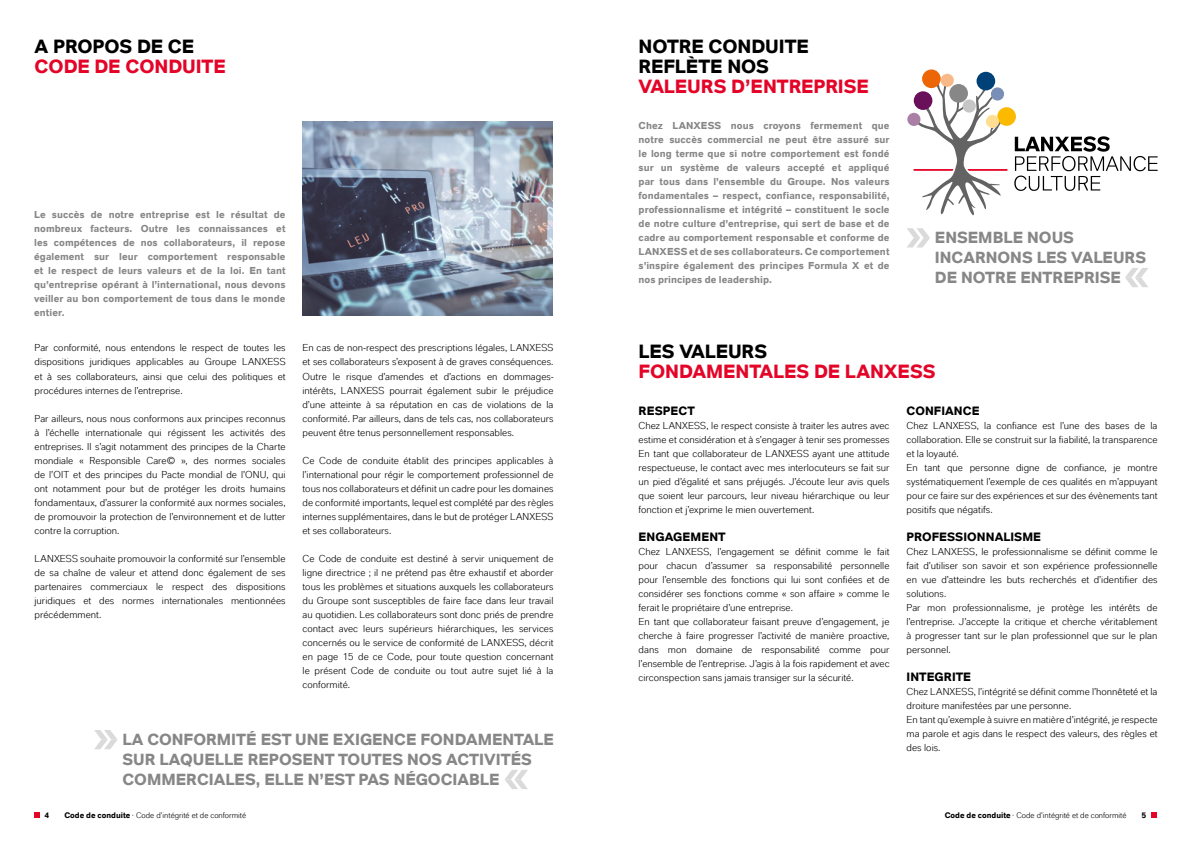
<style>
.page{position:relative;width:1191px;height:842px;background:#fff}
.page>*{position:absolute;margin:0;border:0;box-sizing:border-box;transform-origin:0 0}
.Überschrift_FR{font:700 19px/20px "Lanxess";letter-spacing:-.005em;color:#000}
.Überschrift_FR-2{font:700 19px/20px "Lanxess";letter-spacing:-.005em;color:#e40428}
.Überschrift_FR-3{font:700 16px/20px "Lanxess";color:#878787}
.Fließtext_FR{font:700 12px "Lanxess";letter-spacing:.01em;color:#000}
.Fließtext_FR-2{font:10px/14px "Lanxess";letter-spacing:.005em;color:#000;text-align:justify}
.Fließtext_FR-3{font:700 10px/14px "Lanxess";letter-spacing:.005em;color:#878787;text-align:justify}
.t1{font:8px "Lanxess";color:#000}
.t2{font:700 8px "Lanxess";color:#000}
.s1{color:#e40428}
.s2{color:#000}
.s3{font-weight:700}
</style>
<div class="page">
<img style="left:302px;top:122px;width:251px;height:194px">
<div style="left:976px;top:72px;width:19px;height:18px;background:#004177;border-radius:50%"></div>
<div style="left:922px;top:69px;width:18px;height:19px;background:#ec6608;border-radius:50%"></div>
<div style="left:940px;top:74px;width:13px;height:13px;background:#f8b887;border-radius:50%"></div>
<svg style="left:907px;top:113px;width:13px;height:13px"></svg>
<svg style="left:910px;top:80px;width:247px;height:135px"></svg>
<svg style="left:34px;top:812px;width:6px;height:6px"></svg>
<svg style="left:1151px;top:812px;width:6px;height:6px"></svg>
<svg style="left:94px;top:730px;width:24px;height:19px"></svg>
<svg style="left:907px;top:228px;width:23px;height:19px"></svg>
<svg style="left:504px;top:770px;width:24px;height:19px"></svg>
<svg style="left:1125px;top:268px;width:23px;height:19px"></svg>
<p class="Überschrift_FR" style="left:35px;top:36px;width:161px">A PROPOS DE CE</p>
<p class="Überschrift_FR-2" style="left:35px;top:56px;width:193px">CODE DE CONDUITE</p>
<p class="Fließtext_FR-3" style="left:34px;top:207px;width:253px">Le succès de notre entreprise est le résultat de nombreux facteurs. Outre les connaissances et les compétences de nos collaborateurs, il repose également sur leur comportement responsable et le respect de leurs valeurs et de la loi. En tant qu’entreprise opérant à l’international, nous devons veiller au bon comportement de tous dans le monde entier.</p>
<p class="Fließtext_FR-2" style="left:35px;top:341px;width:252px">Par conformité, nous entendons le respect de toutes les dispositions juridiques applicables au Groupe LANXESS et à ses collaborateurs, ainsi que celui des politiques et procédures internes de l’entreprise.</p>
<p class="Fließtext_FR-2" style="left:35px;top:411px;width:252px">Par ailleurs, nous nous conformons aux principes reconnus à l’échelle internationale qui régissent les activités des entreprises. Il s’agit notamment des principes de la Charte mondiale « Responsible Care© », des normes sociales de l’OIT et des principes du Pacte mondial de l’ONU, qui ont notamment pour but de protéger les droits humains fondamentaux, d’assurer la conformité aux normes sociales, de promouvoir la protection de l’environnement et de lutter contre la corruption.</p>
<p class="Fließtext_FR-2" style="left:35px;top:551px;width:252px">LANXESS souhaite promouvoir la conformité sur l’ensemble de sa chaîne de valeur et attend donc également de ses partenaires commerciaux le respect des dispositions juridiques et des normes internationales mentionnées précédemment.</p>
<p class="Fließtext_FR-2" style="left:302px;top:341px;width:252px">En cas de non-respect des prescriptions légales, LANXESS et ses collaborateurs s’exposent à de graves conséquences.<br>Outre le risque d’amendes et d’actions en dommages&shy;intérêts, LANXESS pourrait également subir le préjudice d’une atteinte à sa réputation en cas de violations de la conformité. Par ailleurs, dans de tels cas, nos collaborateurs peuvent être tenus personnellement responsables.</p>
<p class="Fließtext_FR-2" style="left:302px;top:453px;width:252px">Ce Code de conduite établit des principes applicables à l’international pour régir le comportement professionnel de tous nos collaborateurs et définit un cadre pour les domaines de conformité importants, lequel est complété par des règles internes supplémentaires, dans le but de protéger LANXESS et ses collaborateurs.</p>
<p class="Fließtext_FR-2" style="left:302px;top:551px;width:252px">Ce Code de conduite est destiné à servir uniquement de ligne directrice ; il ne prétend pas être exhaustif et aborder tous les problèmes et situations auxquels les collaborateurs du Groupe sont susceptibles de faire face dans leur travail au quotidien. Les collaborateurs sont donc priés de prendre contact avec leurs supérieurs hiérarchiques, les services concernés ou le service de conformité de LANXESS, décrit en page 15 de ce Code, pour toute question concernant le présent Code de conduite ou tout autre sujet lié à la conformité.</p>
<p class="Überschrift_FR-3" style="left:122px;top:729px;width:433px">LA CONFORMITÉ EST UNE EXIGENCE FONDAMENTALE<br>SUR LAQUELLE REPOSENT TOUTES NOS ACTIVITÉS<br>COMMERCIALES, ELLE N’EST PAS NÉGOCIABLE</p>
<p class="Überschrift_FR" style="left:638px;top:36px;width:232px">NOTRE CONDUITE<br>REFLÈTE NOS<br><span class="s1">VALEURS D’ENTREPRISE</span></p>
<p class="Fließtext_FR-3" style="left:638px;top:118px;width:252px">Chez LANXESS nous croyons fermement que notre succès commercial ne peut être assuré sur le long terme que si notre comportement est fondé sur un système de valeurs accepté et appliqué par tous dans l’ensemble du Groupe. Nos valeurs fondamentales – respect, confiance, responsabilité, professionnalisme et intégrité – constituent le socle de notre culture d’entreprise, qui sert de base et de cadre au comportement responsable et conforme de LANXESS et de ses collaborateurs. Ce comportement s’inspire également des principes Formula X et de nos principes de leadership.</p>
<p class="Überschrift_FR-3" style="left:935px;top:227px;width:213px">ENSEMBLE NOUS<br>INCARNONS LES VALEURS<br>DE NOTRE ENTREPRISE</p>
<p class="Überschrift_FR-2" style="left:638px;top:341px;width:298px"><span class="s2">LES VALEURS<br></span>FONDAMENTALES DE LANXESS</p>
<p class="Fließtext_FR" style="left:638px;top:404px;width:58px">RESPECT</p>
<p class="Fließtext_FR-2" style="left:638px;top:419px;width:252px">Chez LANXESS, le respect consiste à traiter les autres avec estime et considération et à s’engager à tenir ses promesses</p>
<p class="Fließtext_FR-2" style="left:638px;top:447px;width:252px">En tant que collaborateur de LANXESS ayant une attitude respectueuse, le contact avec mes interlocuteurs se fait sur un pied d’égalité et sans préjugés. J’écoute leur avis quels que soient leur parcours, leur niveau hiérarchique ou leur fonction et j’exprime le mien ouvertement.</p>
<p class="Fließtext_FR" style="left:638px;top:530px;width:89px">ENGAGEMENT</p>
<p class="Fließtext_FR-2" style="left:638px;top:545px;width:252px">Chez LANXESS, l’engagement se définit comme le fait pour chacun d’assumer sa responsabilité personnelle pour l’ensemble des fonctions qui lui sont confiées et de considérer ses fonctions comme « son affaire » comme le ferait le propriétaire d’une entreprise.</p>
<p class="Fließtext_FR-2" style="left:638px;top:615px;width:252px">En tant que collaborateur faisant preuve d’engagement, je cherche à faire progresser l’activité de manière proactive, dans mon domaine de responsabilité comme pour l’ensemble de l’entreprise. J’agis à la fois rapidement et avec circonspection sans jamais transiger sur la sécurité.</p>
<p class="Fließtext_FR" style="left:906px;top:404px;width:74px">CONFIANCE</p>
<p class="Fließtext_FR-2" style="left:906px;top:419px;width:252px">Chez LANXESS, la confiance est l’une des bases de la collaboration. Elle se construit sur la fiabilité, la transparence et la loyauté.</p>
<p class="Fließtext_FR-2" style="left:906px;top:461px;width:252px">En tant que personne digne de confiance, je montre systématiquement l’exemple de ces qualités en m’appuyant pour ce faire sur des expériences et sur des évènements tant positifs que négatifs.</p>
<p class="Fließtext_FR" style="left:906px;top:530px;width:136px">PROFESSIONNALISME</p>
<p class="Fließtext_FR-2" style="left:906px;top:545px;width:252px">Chez LANXESS, le professionnalisme se définit comme le fait d’utiliser son savoir et son expérience professionnelle en vue d’atteindre les buts recherchés et d’identifier des solutions.</p>
<p class="Fließtext_FR-2" style="left:906px;top:601px;width:252px">Par mon professionnalisme, je protège les intérêts de l’entreprise. J’accepte la critique et cherche véritablement à progresser tant sur le plan professionnel que sur le plan personnel.</p>
<p class="Fließtext_FR" style="left:906px;top:670px;width:66px">INTEGRITE</p>
<p class="Fließtext_FR-2" style="left:906px;top:685px;width:252px">Chez LANXESS, l’intégrité se définit comme l’honnêteté et la droiture manifestées par une personne.</p>
<p class="Fließtext_FR-2" style="left:906px;top:713px;width:252px">En tant qu’exemple à suivre en matière d’intégrité, je respecte ma parole et agis dans le respect des valeurs, des règles et des lois.</p>
<p class="t2" style="left:44px;top:810px;width:6px">4</p>
<p class="t1" style="left:64px;top:810px;width:183px"><span class="s3">Code de conduite</span> · Code d’intégrité et de conformité</p>
<p class="t1" style="left:944px;top:810px;width:183px"><span class="s3">Code de conduite</span> · Code d’intégrité et de conformité</p>
<p class="t2" style="left:1141px;top:810px;width:6px">5</p>
</div>
